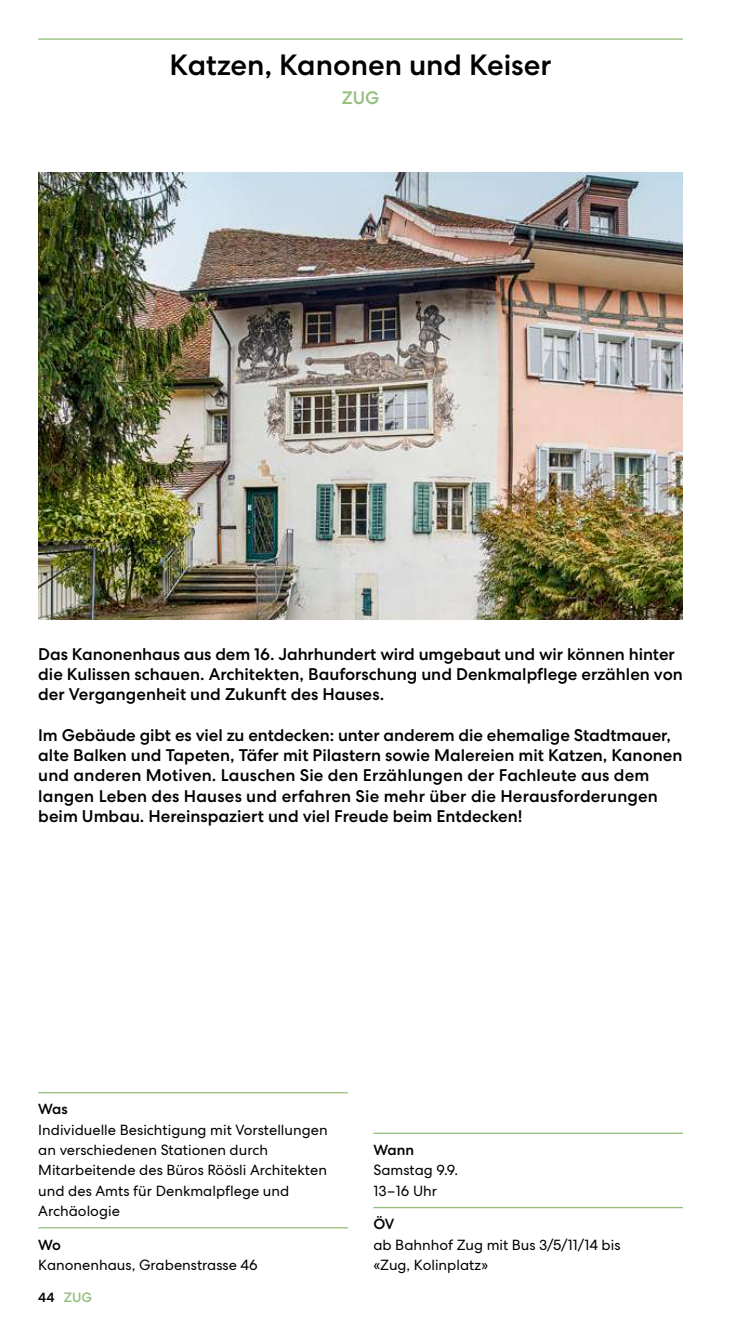
<style>
.page{position:relative;width:734px;height:1340px;background:#fff}
.page>*{position:absolute;margin:0;border:0;box-sizing:border-box;transform-origin:0 0}
.t1{font:500 29.25px "Centra No 2";color:#000}
.t2{font:500 18px "Centra No 2";color:#97c080}
.t3{font:500 16.88px/20.2px "Centra No 2";color:#000}
.t4{font:14.62px/20.2px "Centra No 2";color:#000}
.t5{font:500 14.62px "Centra No 2";letter-spacing:-.03em;color:#000}
.t6{font:500 13.5px "Centra No 2";color:#97c080}
.s1{color:#000}
</style>
<div class="page">
<hr style="left:38px;top:1092px;width:310px;height:1px;background:#97c080">
<hr style="left:38px;top:1227px;width:310px;height:1px;background:#97c080">
<hr style="left:373px;top:1132px;width:309px;height:1px;background:#97c080">
<hr style="left:373px;top:1206px;width:309px;height:2px;background:#97c080">
<hr style="left:38px;top:38px;width:644px;height:2px;background:#97c080">
<img style="left:38px;top:172px;width:644px;height:447px">
<h1 class="t1" style="left:169px;top:48px;width:383px">Katzen, Kanonen und Keiser</h1>
<p class="t2" style="left:342px;top:87px;width:39px">ZUG</p>
<p class="t3" style="left:38px;top:644px;width:646px">Das Kanonenhaus aus dem 16. Jahrhundert wird umgebaut und wir können hinter die Kulissen schauen. Architekten, Bauforschung und Denkmalpflege erzählen von der Vergangenheit und Zukunft des Hauses.</p>
<p class="t3" style="left:38px;top:725px;width:645px">Im Gebäude gibt es viel zu entdecken: unter anderem die ehemalige Stadtmauer, alte Balken und Tapeten, Täfer mit Pilastern sowie Malereien mit Katzen, Kanonen und anderen Motiven. Lauschen Sie den Erzählungen der Fachleute aus dem langen Leben des Hauses und erfahren Sie mehr über die Herausforderungen beim Umbau. Hereinspaziert und viel Freude beim Entdecken!</p>
<p class="t5" style="left:38px;top:1100px;width:31px">Was</p>
<p class="t4" style="left:38px;top:1119px;width:291px">Individuelle Besichtigung mit Vorstellungen an verschiedenen Stationen durch Mitarbeitende des Büros Röösli Architekten und des Amts für Denkmalpflege und Archäologie</p>
<p class="t5" style="left:38px;top:1235px;width:24px">Wo</p>
<p class="t4" style="left:38px;top:1254px;width:221px">Kanonenhaus, Grabenstrasse 46</p>
<p class="t6" style="left:38px;top:1289px;width:55px"><span class="s1">44</span> ZUG</p>
<p class="t5" style="left:373px;top:1141px;width:42px">Wann</p>
<p class="t4" style="left:373px;top:1159px;width:86px">Samstag 9.9.<br>13–16 Uhr</p>
<p class="t5" style="left:373px;top:1215px;width:23px">ÖV</p>
<p class="t4" style="left:373px;top:1234px;width:248px">ab Bahnhof Zug mit Bus 3/5/11/14 bis «Zug, Kolinplatz»</p>
</div>
